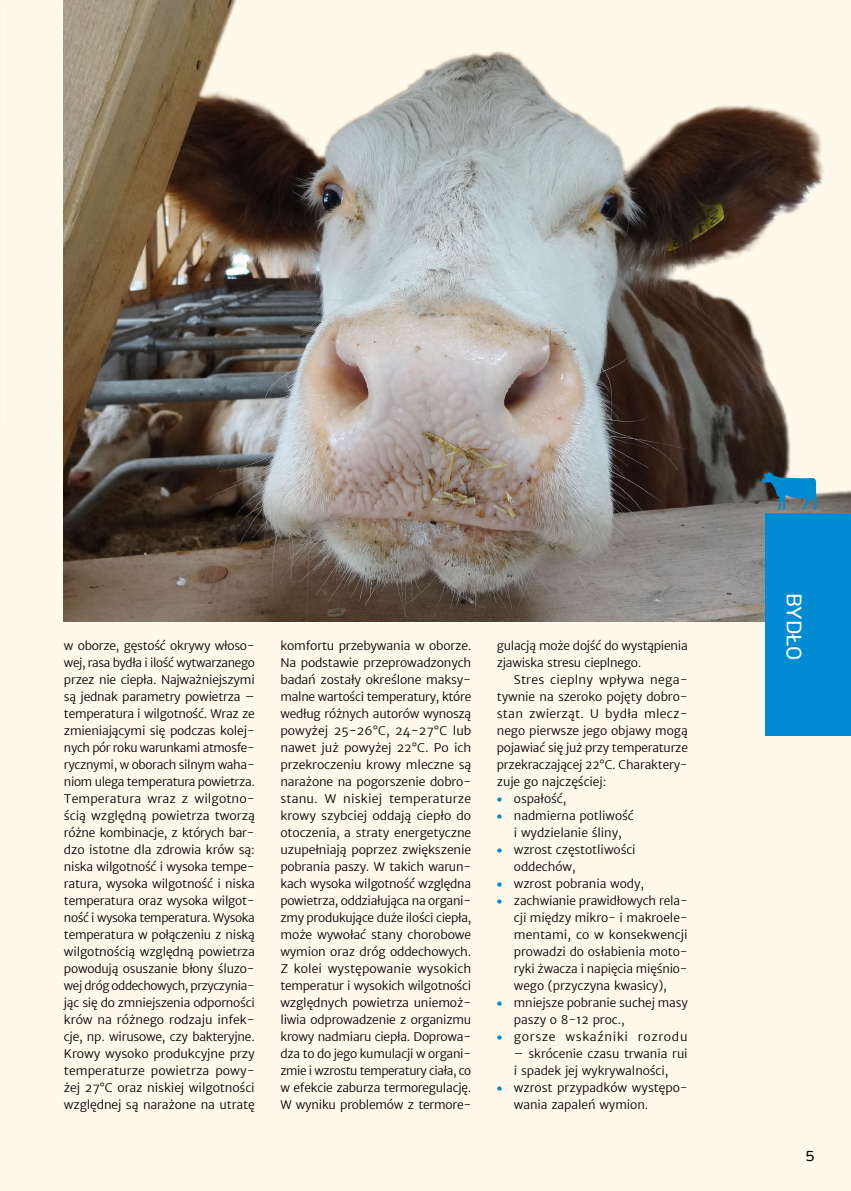
<style>
.page{position:relative;width:851px;height:1191px;background:#fff}
.page>*{position:absolute;margin:0;border:0;box-sizing:border-box;transform-origin:0 0}
.t1{font:21px "Rubik";letter-spacing:-.005em;color:#fff}
.t2{font:15px "PF Beau Sans Pro";color:#000}
.t3{font:300 12px/17px "Merriweather Sans";letter-spacing:-.005em;color:#000}
.t4{font:300 12px "Merriweather Sans";letter-spacing:.055em;color:#000}
.s1{color:#008bd2}
</style>
<div class="page">
<div style="left:0;top:0;width:850px;height:1191px;background:#fff9ec"></div>
<img style="left:64px;top:0;width:786px;height:621px">
<svg style="left:761px;top:472px;width:55px;height:37px;background:#3d809f"></svg>
<div style="left:765px;top:513px;width:85px;height:223px;background:#008bd2"></div>
<p class="t3" style="left:64px;top:637px;width:192px;text-align:justify">w oborze, gęstość okrywy włoso&shy;wej, rasa bydła i ilość wytwarzanego przez nie ciepła. Najważniejszymi są jednak parametry powietrza – temperatura i wilgotność. Wraz ze zmieniającymi się podczas kolej&shy;nych pór roku warunkami atmosfe&shy;rycznymi, w oborach silnym waha&shy;niom ulega temperatura powietrza.<br>Temperatura wraz z wilgotno&shy;ścią względną powietrza tworzą różne kombinacje, z których bar&shy;dzo istotne dla zdrowia krów są: niska wilgotność i wysoka tempe&shy;ratura, wysoka wilgotność i niska temperatura oraz wysoka wilgot&shy;ność i wysoka temperatura. Wysoka temperatura w połączeniu z niską wilgotnością względną powietrza powodują osuszanie błony śluzo&shy;wej dróg oddechowych, przyczynia&shy;jąc się do zmniejszenia odporności krów na różnego rodzaju infek&shy;cje, np. wirusowe, czy bakteryjne.<br>Krowy wysoko produkcyjne przy temperaturze powietrza powy&shy;żej 27°C oraz niskiej wilgotności względnej są narażone na utratę</p>
<p class="t3" style="left:280px;top:637px;width:192px;text-align:justify">komfortu przebywania w oborze.<br>Na podstawie przeprowadzonych badań zostały określone maksy&shy;malne wartości temperatury, które według różnych autorów wynoszą powyżej 25−26°C, 24−27°C lub nawet już powyżej 22°C. Po ich przekroczeniu krowy mleczne są narażone na pogorszenie dobro&shy;stanu. W niskiej temperaturze krowy szybciej oddają ciepło do otoczenia, a straty energetyczne uzupełniają poprzez zwiększenie pobrania paszy. W takich warun&shy;kach wysoka wilgotność względna powietrza, oddziałująca na organi&shy;zmy produkujące duże ilości ciepła, może wywołać stany chorobowe wymion oraz dróg oddechowych.<br>Z kolei występowanie wysokich temperatur i wysokich wilgotności względnych powietrza uniemoż&shy;liwia odprowadzenie z organizmu krowy nadmiaru ciepła. Doprowa&shy;dza to do jego kumulacji w organi&shy;zmie i wzrostu temperatury ciała, co w efekcie zaburza termoregulację.<br>W wyniku problemów z termore-</p>
<p class="t3" style="left:497px;top:637px;width:192px">gulacją może dojść do wystąpienia zjawiska stresu cieplnego.</p>
<p class="t3" style="left:497px;top:671px;width:192px;text-align:justify;text-indent:17px">Stres cieplny wpływa nega&shy;tywnie na szeroko pojęty dobro&shy;stan zwierząt. U bydła mlecz&shy;nego pierwsze jego objawy mogą pojawiać się już przy temperaturze przekraczającej 22°C. Charaktery&shy;zuje go najczęściej:</p>
<p class="t3" style="left:497px;top:790px;width:71px"><span class="s1">•</span> ospałość,</p>
<p class="t3" style="left:497px;top:807px;width:138px;text-align:center"><span class="s1">•</span> nadmierna potliwość i wydzielanie śliny,</p>
<p class="t3" style="left:514px;top:841px;width:123px;text-indent:-17px"><span class="s1">•</span> wzrost częstotliwości oddechów,</p>
<p class="t3" style="left:497px;top:875px;width:149px"><span class="s1">•</span> wzrost pobrania wody,</p>
<p class="t3" style="left:514px;top:892px;width:175px;text-align:justify;text-indent:-17px"><span class="s1">•</span> zachwianie prawidłowych rela&shy;cji między mikro- i makroele&shy;mentami, co w konsekwencji prowadzi do osłabienia moto&shy;ryki żwacza i napięcia mięśnio&shy;wego (przyczyna kwasicy),</p>
<p class="t3" style="left:514px;top:994px;width:175px;text-indent:-17px"><span class="s1">•</span> mniejsze pobranie suchej masy paszy o 8-12 proc.,</p>
<p class="t4" style="left:497px;top:1029px;width:192px"><span class="s1">•</span> gorsze wskaźniki rozrodu</p>
<p class="t3" style="left:514px;top:1045px;width:175px">– skrócenie czasu trwania rui i spadek jej wykrywalności,</p>
<p class="t3" style="left:514px;top:1079px;width:175px;text-indent:-17px"><span class="s1">•</span> wzrost przypadków występo&shy;wania zapaleń wymion.</p>
<h1 class="t1" style="left:805px;top:593px;width:69px;rotate:90deg">BYDŁO</h1>
<p class="t2" style="left:805px;top:1147px;width:10px">5</p>
</div>
